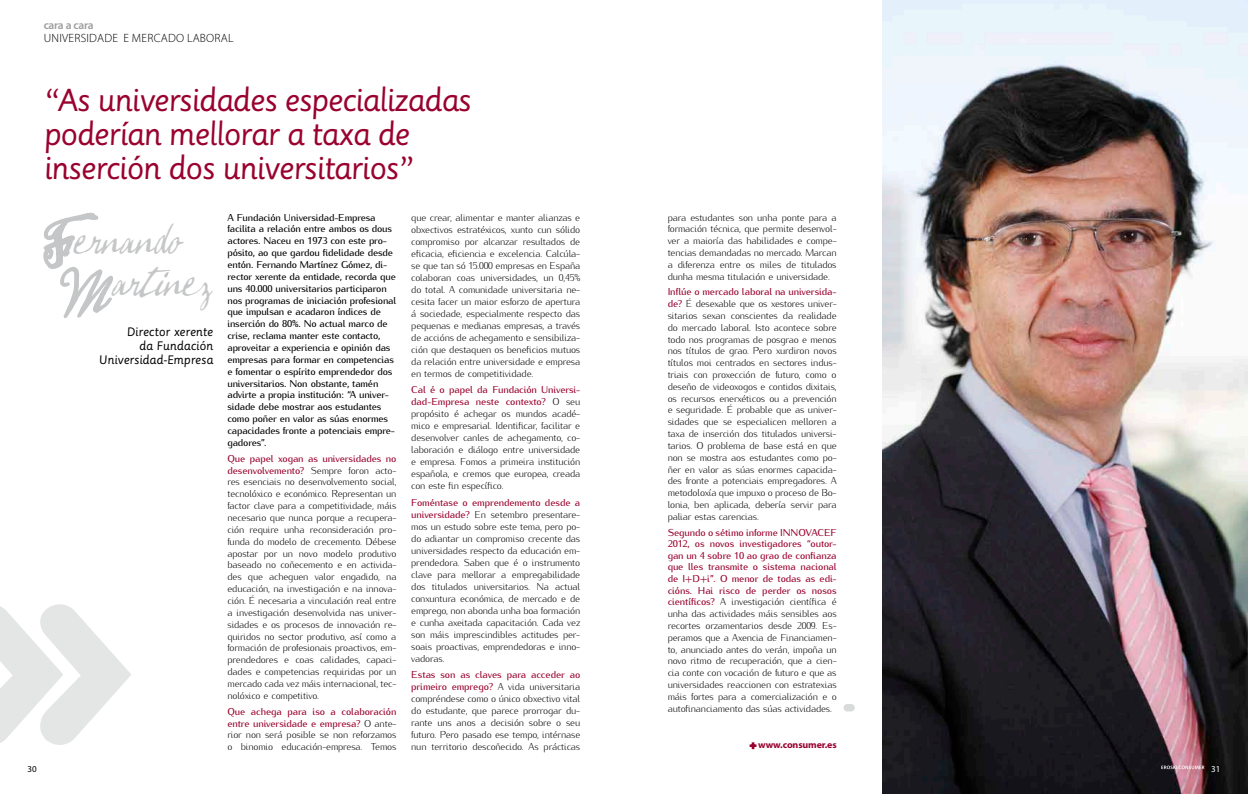
<style>
.page{position:relative;width:1248px;height:794px;background:#fff}
.page>*{position:absolute;margin:0;border:0;box-sizing:border-box;transform-origin:0 0}
.t1{font:41px/42.3px "Warhol";letter-spacing:.01em;color:#c5c6c7}
.t2{font:31px/34px "Sassoon Primary";letter-spacing:-.04em;color:#99022e}
.t3{font:12px/14px "Sassoon Primary";letter-spacing:-.01em;color:#000;text-align:right}
.t4{font:300 12px "Myriad Pro";letter-spacing:.02em;color:#000}
.t5{font:600 11.5px "Myriad Pro";letter-spacing:-.02em;color:#9c9d9f}
.t6{font:300 10px/12px "Kurier";letter-spacing:-.02em;color:#000;text-align:justify}
.t7{font:500 10px/11.9px "Kurier";letter-spacing:-.02em;color:#000}
.t8{font:700 9.6px "Myriad Pro";letter-spacing:-.015em;color:#99022e;scale:1.04 1}
.t9{font:9px "Myriad Pro";color:#000}
.t10{font:9px "Myriad Pro";color:#fff}
.s1{font-weight:500;color:#99022e}
.s2{font-size:45px}
</style>
<div class="page">
<svg style="left:0;top:604px;width:131px;height:141px"></svg>
<img style="left:882px;top:0;width:365px;height:794px">
<svg style="left:1161px;top:765px;width:43px;height:4px"></svg>
<div style="left:843px;top:704px;width:11px;height:7px;background:#d9dadb;border-radius:4px"></div>
<svg style="left:749px;top:742px;width:8px;height:8px"></svg>
<svg style="left:43px;top:213px;width:70px;height:105px"></svg>
<svg style="left:164px;top:272px;width:5px;height:6px"></svg>
<p class="t5" style="left:44px;top:19px;width:51px">cara a cara</p>
<p class="t4" style="left:44px;top:31px;width:191px">UNIVERSIDADe e MERCADO LABORAL</p>
<h2 class="t2" style="left:44px;top:83px;width:429px">“As universidades especializadas poderían mellorar a taxa de inserción dos universitarios”</h2>
<p class="t7" style="left:227px;top:210px;width:170px">A Fundación Universidad-Empresa facilita a relación entre ambos os dous actores. Naceu en 1973 con este pro&shy;pósito, ao que gardou fidelidade desde entón. Fernando Martínez Gómez, di&shy;rector xerente da entidade, recorda que uns 40.000 universitarios participaron nos programas de iniciación profesional que impulsan e acadaron índices de inserción do 80%. No actual marco de crise, reclama manter este contacto, aproveitar a experiencia e opinión das empresas para formar en competencias e fomentar o espírito emprendedor dos universitarios. Non obstante, tamén advirte a propia institución: “A univer&shy;sidade debe mostrar aos estudantes como poñer en valor as súas enormes capacidades fronte a potenciais empre&shy;gadores”.</p>
<p class="t6" style="left:227px;top:451px;width:170px"><span class="s1">Que papel xogan as universidades no desenvolvemento?</span> Sempre foron acto&shy;res esenciais no desenvolvemento social, tecnolóxico e económico. Representan un factor clave para a competitividade, máis necesario que nunca porque a recupera&shy;ción require unha reconsideración pro&shy;funda do modelo de crecemento. Débese apostar por un novo modelo produtivo baseado no coñecemento e en activida&shy;des que acheguen valor engadido, na educación, na investigación e na innova&shy;ción. É necesaria a vinculación real entre a investigación desenvolvida nas univer&shy;sidades e os procesos de innovación re&shy;quiridos no sector produtivo, así como a formación de profesionais proactivos, em&shy;prendedores e coas calidades, capaci&shy;dades e competencias requiridas por un mercado cada vez máis internacional, tec&shy;nolóxico e competitivo.</p>
<p class="t6" style="left:227px;top:704px;width:170px"><span class="s1">Que achega para iso a colaboración entre universidade e empresa?</span> O ante&shy;rior non será posible se non reforzamos o binomio educación-empresa. Temos</p>
<h1 class="t1" style="left:113px;top:218px;width:101px;text-indent:-73px"><span class="s2">F</span>ernando artinez</h1>
<p class="t6" style="left:411px;top:210px;width:170px">que crear, alimentar e manter alianzas e obxectivos estratéxicos, xunto cun sólido compromiso por alcanzar resultados de eficacia, eficiencia e excelencia. Calcúla&shy;se que tan só 15.000 empresas en España colaboran coas universidades, un 0,45% do total. A comunidade universitaria ne&shy;cesita facer un maior esforzo de apertura á sociedade, especialmente respecto das pequenas e medianas empresas, a través de accións de achegamento e sensibiliza&shy;ción que destaquen os beneficios mutuos da relación entre universidade e empresa en termos de competitividade.</p>
<p class="t6" style="left:411px;top:383px;width:170px"><span class="s1">Cal é o papel da Fundación Universi&shy;dad-Empresa neste contexto?</span> O seu propósito é achegar os mundos acadé&shy;mico e empresarial. Identificar, facilitar e desenvolver canles de achegamento, co&shy;laboración e diálogo entre universidade e empresa. Fomos a primeira institución española, e cremos que europea, creada con este fin específico.</p>
<p class="t6" style="left:411px;top:495px;width:170px"><span class="s1">Foméntase o emprendemento desde a universidade?</span> En setembro presentare&shy;mos un estudo sobre este tema, pero po&shy;do adiantar un compromiso crecente das universidades respecto da educación em&shy;prendedora. Saben que é o instrumento clave para mellorar a empregabilidade dos titulados universitarios. Na actual conxuntura económica, de mercado e de emprego, non abonda unha boa formación e cunha axeitada capacitación. Cada vez son máis imprescindibles actitudes per&shy;soais proactivas, emprendedoras e inno&shy;vadoras.</p>
<p class="t6" style="left:411px;top:668px;width:170px"><span class="s1">Estas son as claves para acceder ao primeiro emprego?</span> A vida universitaria compréndese como o único obxectivo vital do estudante, que parece prorrogar du&shy;rante uns anos a decisión sobre o seu futuro. Pero pasado ese tempo, intérnase nun territorio descoñecido. As prácticas</p>
<p class="t3" style="left:99px;top:324px;width:116px">Director xerente<br>da Fundación<br>Universidad-Empresa</p>
<p class="t6" style="left:667px;top:210px;width:170px">para estudantes son unha ponte para a formación técnica, que permite desenvol&shy;ver a maioría das habilidades e compe&shy;tencias demandadas no mercado. Marcan a diferenza entre os miles de titulados dunha mesma titulación e universidade.</p>
<p class="t6" style="left:667px;top:285px;width:170px"><span class="s1">Inflúe o mercado laboral na universida&shy;de?</span> É desexable que os xestores univer&shy;sitarios sexan conscientes da realidade do mercado laboral. Isto acontece sobre todo nos programas de posgrao e menos nos títulos de grao. Pero xurdiron novos títulos moi centrados en sectores indus&shy;triais con proxección de futuro, como o deseño de videoxogos e contidos dixitais, os recursos enerxéticos ou a prevención e seguridade. É probable que as univer&shy;sidades que se especialicen melloren a taxa de inserción dos titulados universi&shy;tarios. O problema de base está en que non se mostra aos estudantes como po&shy;ñer en valor as súas enormes capacida&shy;des fronte a potenciais empregadores. A metodoloxía que impuxo o proceso de Bo&shy;lonia, ben aplicada, debería servir para paliar estas carencias.</p>
<p class="t6" style="left:667px;top:525px;width:170px;line-height:11.7px"><span class="s1">Segundo o sétimo informe INNOVACEF 2012, os novos investigadores “outor&shy;gan un 4 sobre 10 ao grao de confianza que lles transmite o sistema nacional de I+D+i”. O menor de todas as edi&shy;cións. Hai risco de perder os nosos científicos?</span> A investigación científica é unha das actividades máis sensibles aos recortes orzamentarios desde 2009. Es&shy;peramos que a Axencia de Financiamen&shy;to, anunciado antes do verán, impoña un novo ritmo de recuperación, que a cien&shy;cia conte con vocación de futuro e que as universidades reaccionen con estratexias máis fortes para a comercialización e o autofinanciamento das súas actividades.</p>
<p class="t8" style="left:758px;top:739px;width:77px">www.consumer.es</p>
<p class="t9" style="left:28px;top:763px;width:11px">30</p>
<p class="t10" style="left:1210px;top:763px;width:11px">31</p>
</div>
